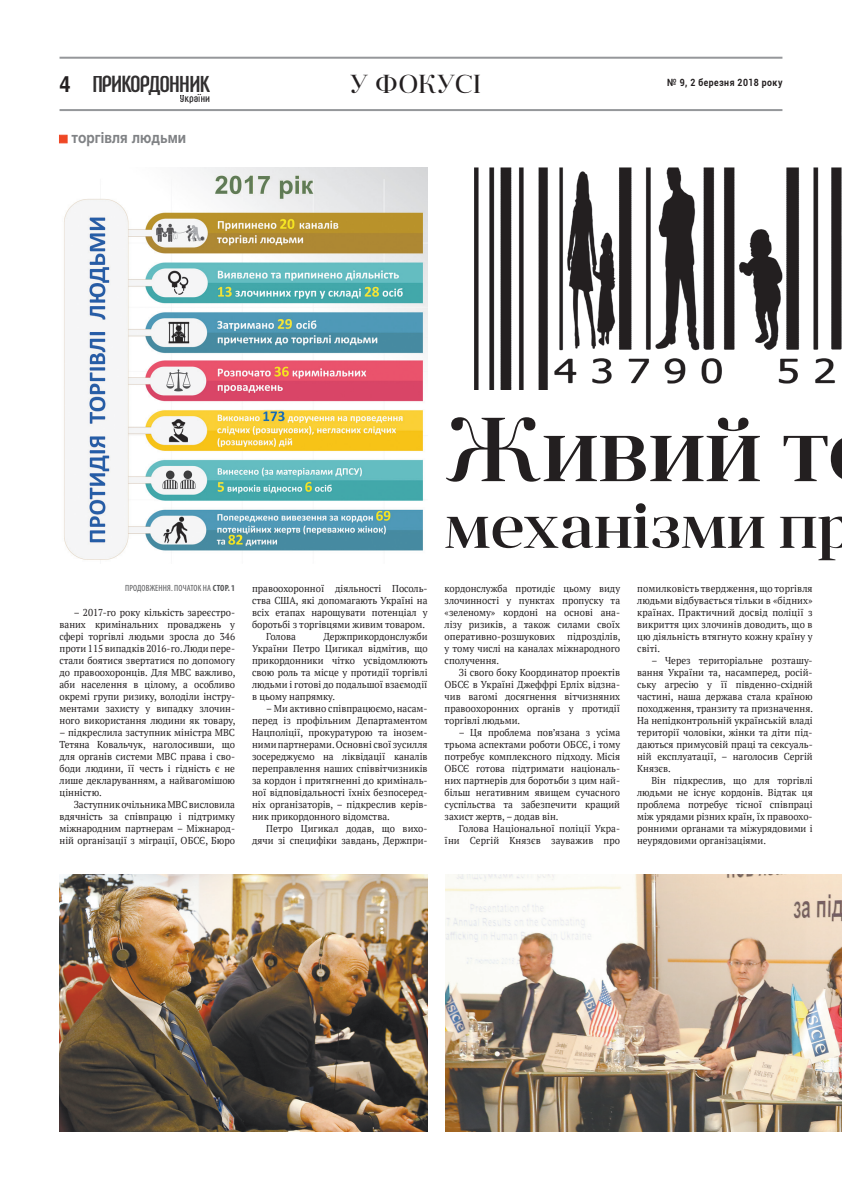
<style>
.page{position:relative;width:842px;height:1191px;background:#fff}
.page>*{position:absolute;margin:0;border:0;box-sizing:border-box;transform-origin:0 0}
.t1{font:500 90.4px "Anglecia Pro Display";color:#231f20}
.t2{font:500 62px "Anglecia Pro Display";color:#231f20}
.t3{font:26px "Anglecia Pro Display";letter-spacing:.02em;color:#231f20}
.t4{font:23.4px "Method";letter-spacing:-.05em;color:#312f30;scale:1.08 1}
.t5{font:700 22px "Helios";color:#231f20;scale:.9 1}
.t6{font:700 15px "Helios";color:#808285;scale:.9 1}
.t7{font:10.1px "Method";color:#312f30;scale:1.08 1}
.t8{font:10px/12px "PT Serif";color:#231f20;text-align:justify;scale:.95 1}
.t9{font:700 10px "Roboto";letter-spacing:.05em;color:#231f20;scale:.87 1}
.t10{font:9.2px "Method";color:#231f20;scale:1.08 1}
.t11{font:condensed 9px "Myriad Pro";letter-spacing:.02em;color:#57585a}
.s1{font-size:10.5px}
.s2{font-weight:700}
</style>
<div class="page">
<hr style="left:60px;top:57px;width:722px;height:2px;background:#95979a">
<hr style="left:60px;top:109px;width:722px;height:2px;background:#95979a">
<div style="left:59px;top:135px;width:8px;height:8px;background:#ef4725;border:1px solid #ef4725"></div>
<img style="left:445px;top:874px;width:397px;height:257px">
<img style="left:64px;top:167px;width:364px;height:393px">
<img style="left:475px;top:167px;width:367px;height:222px">
<img style="left:59px;top:874px;width:369px;height:257px">
<h3 class="t3" style="left:350px;top:67px;width:132px">У ФОКУСІ</h3>
<h3 class="t5" style="left:60px;top:71px;width:14px">4</h3>
<p class="t9" style="left:667px;top:76px;width:134px">№ 9, 2 березня 2018 року</p>
<h3 class="t4" style="left:92px;top:72px;width:111px">ПРИКОРДОННИК</h3>
<p class="t7" style="left:180px;top:93px;width:30px">Укра<span class="s1">i</span>ни</p>
<p class="t10" style="left:197px;top:87px;width:6px">..</p>
<h3 class="t6" style="left:71px;top:129px;width:129px">торгівля людьми</h3>
<p class="t11" style="left:125px;top:583px;width:111px">ПРОДОВЖЕННЯ. ПОЧАТОК НА <span class="s2">СТОР. 1</span></p>
<p class="t8" style="left:60px;top:606px;width:187px;text-indent:14px">– 2017-го року кількість зареєстро&shy;ваних кримінальних проваджень у сфері торгівлі людьми зросла до 346 проти 115 випадків 2016-го. Люди пере&shy;стали боятися звертатися по допомогу до правоохоронців. Для МВС важливо, аби населення в цілому, а особливо окремі групи ризику, володіли інстру&shy;ментами захисту у випадку злочин&shy;ного використання людини як товару,</p>
<p class="t8" style="left:60px;top:726px;width:186px">– підкреслила заступник міністра МВС Тетяна Ковальчук, наголосивши, що для органів системи МВС права і сво&shy;боди людини, її честь і гідність є не лише декларуванням, а найвагомішою цінністю.</p>
<p class="t8" style="left:60px;top:798px;width:186px;text-indent:14px">Заступник очільника МВС висловила вдячність за співпрацю і підтримку міжнародним партнерам – Міжнарод&shy;ній організації з міграції, ОБСЄ, Бюро</p>
<p class="t8" style="left:252px;top:582px;width:186px">правоохоронної діяльності Посоль-</p>
<p class="t8" style="left:252px;top:594px;width:186px">ства США, які допомагають Україні на</p>
<p class="t8" style="left:252px;top:606px;width:186px">всіх етапах нарощувати потенціал у</p>
<p class="t8" style="left:252px;top:618px;width:184px">боротьбі з торгівцями живим товаром.</p>
<p class="t8" style="left:266px;top:630px;width:33px">Голова</p>
<p class="t8" style="left:252px;top:630px;width:186px;text-indent:71px">Держприкордонслужби України Петро Цигикал відмітив, що прикордонники чітко усвідомлюють свою роль та місце у протидії торгівлі людьми і готові до подальшої взаємодії в цьому напрямку.</p>
<p class="t8" style="left:252px;top:702px;width:186px;text-indent:14px">– Ми активно співпрацюємо, насам&shy;перед із профільним Департаментом Нацполіції, прокуратурою та інозем&shy;ними партнерами. Основні свої зусилля зосереджуємо на ліквідації каналів переправлення наших співвітчизників за кордон і притягненні до криміналь&shy;ної відповідальності їхніх безпосеред&shy;ніх організаторів, – підкреслив керів&shy;ник прикордонного відомства.</p>
<p class="t8" style="left:252px;top:822px;width:186px;text-align:right">Петро Цигикал додав, що вихо&shy;дячи зі специфіки завдань, Держпри-</p>
<h1 class="t1" style="left:445px;top:390px;width:387px">Живий т</h1>
<h2 class="t2" style="left:445px;top:485px;width:411px">механізми пр</h2>
<p class="t8" style="left:445px;top:582px;width:187px">кордонслужба протидіє цьому виду злочинності у пунктах пропуску та «зеленому» кордоні на основі ана&shy;лізу ризиків, а також силами своїх оперативно-розшукових підрозділів, у тому числі на каналах міжнародного сполучення.</p>
<p class="t8" style="left:445px;top:666px;width:186px;text-indent:14px">Зі свого боку Координатор проектів ОБСЄ в Україні Джеффрі Ерліх відзна&shy;чив вагомі досягнення вітчизняних правоохоронних органів у протидії торгівлі людьми.</p>
<p class="t8" style="left:445px;top:726px;width:186px;text-indent:14px">– Ця проблема пов’язана з усіма трьома аспектами роботи ОБСЄ, і тому потребує комплексного підходу. Місія ОБСЄ готова підтримати національ&shy;них партнерів для боротьби з цим най&shy;більш негативним явищем сучасного суспільства та забезпечити кращий захист жертв, – додав він.</p>
<p class="t8" style="left:445px;top:822px;width:186px;text-align:right">Голова Національної поліції Укра&shy;їни Сергій Князєв зауважив про</p>
<p class="t8" style="left:637px;top:582px;width:186px">помилковість твердження, що торгівля людьми відбувається тільки в «бідних» країнах. Практичний досвід поліції з викриття цих злочинів доводить, що в цю діяльність втягнуто кожну країну у світі.</p>
<p class="t8" style="left:637px;top:654px;width:187px;text-indent:14px">– Через територіальне розташу&shy;вання України та, насамперед, росій&shy;ську агресію у її південно-східній частині, наша держава стала країною походження, транзиту та призначення.<br>На непідконтрольній українській владі території чоловіки, жінки та діти під&shy;даються примусовій праці та сексуаль&shy;ній експлуатації, – наголосив Сергій Князєв.</p>
<p class="t8" style="left:637px;top:774px;width:186px;text-indent:14px">Він підкреслив, що для торгівлі людьми не існує кордонів. Відтак ця проблема потребує тісної співпраці між урядами різних країн, їх правоохо&shy;ронними органами та міжурядовими і неурядовими організаціями.</p>
</div>
